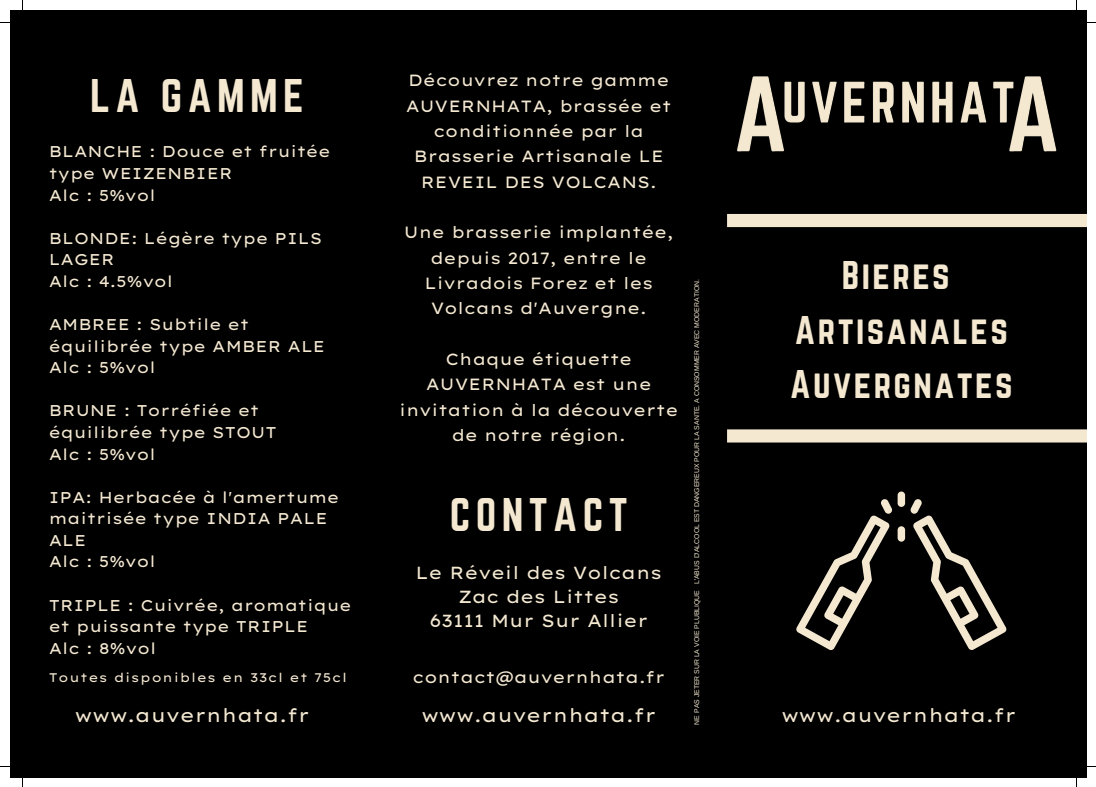
<style>
.page{position:relative;width:1096px;height:787px;background:#fff}
.page>*{position:absolute;margin:0;border:0;box-sizing:border-box;transform-origin:0 0}
.t1{font:41.25px "Norwester";letter-spacing:.13em;color:#f4e8d1}
.t2{font:35px/54.4px "Norwester";letter-spacing:.07em;color:#f4e8d1;text-align:center}
.t3{font:18.75px "Lexend Giga";color:#f4e8d1}
.t4{font:17.5px/24.4px "Lexend Giga";color:#f4e8d1;text-align:center}
.t5{font:16.25px/25.4px "Lexend Giga";color:#f4e8d1;text-align:center}
.t6{font:15.62px/21.6px "Lexend Giga";color:#f4e8d1}
.t7{font:12.5px "Lexend Giga";letter-spacing:.065em;color:#f4e8d1}
.t8{font:6.88px "Arimo";color:#f4e8d1}
</style>
<div class="page">
<div style="left:10px;top:10px;width:1076px;height:768px;background:#000"></div>
<div style="left:897px;top:491px;width:8px;height:16px;background:#f4e8d1;border-radius:4px"></div>
<div style="left:897px;top:526px;width:8px;height:16px;background:#f4e8d1;border-radius:4px"></div>
<svg style="left:796px;top:499px;width:96px;height:151px"></svg>
<svg style="left:910px;top:499px;width:96px;height:151px"></svg>
<div style="left:727px;top:214px;width:359px;height:13px;background:#f4e8d1"></div>
<div style="left:727px;top:429px;width:359px;height:13px;background:#f4e8d1"></div>
<img style="left:727px;top:76px;width:348px;height:152px">
<h1 class="t1" style="left:90px;top:71px;width:215px">LA GAMME</h1>
<p class="t6" style="left:49px;top:141px;width:283px">BLANCHE : Douce et fruitée type WEIZENBIER<br>Alc : 5%vol</p>
<p class="t6" style="left:49px;top:227px;width:275px">BLONDE: Légère type PILS<br>LAGER<br>Alc : 4.5%vol</p>
<p class="t6" style="left:49px;top:313px;width:278px">AMBREE : Subtile et équilibrée type AMBER ALE<br>Alc : 5%vol</p>
<p class="t6" style="left:49px;top:400px;width:229px">BRUNE : Torréfiée et équilibrée type STOUT<br>Alc : 5%vol</p>
<p class="t6" style="left:49px;top:486px;width:292px">IPA: Herbacée à l'amertume maitrisée type INDIA PALE<br>ALE<br>Alc : 5%vol</p>
<p class="t6" style="left:49px;top:594px;width:304px">TRIPLE : Cuivrée, aromatique et puissante type TRIPLE<br>Alc : 8%vol</p>
<p class="t7" style="left:49px;top:669px;width:300px">Toutes disponibles en 33cl et 75cl</p>
<p class="t5" style="left:406px;top:68px;width:267px">Découvrez notre gamme<br>AUVERNHATA, brassée et conditionnée par la<br>Brasserie Artisanale LE<br>REVEIL DES VOLCANS.</p>
<p class="t5" style="left:404px;top:220px;width:271px">Une brasserie implantée, depuis 2017, entre le<br>Livradois Forez et les<br>Volcans d'Auvergne.</p>
<p class="t5" style="left:399px;top:346px;width:281px">Chaque étiquette<br>AUVERNHATA est une invitation à la découverte de notre région.</p>
<h1 class="t1" style="left:449px;top:490px;width:179px">CONTACT</h1>
<p class="t4" style="left:415px;top:560px;width:248px">Le Réveil des Volcans<br>Zac des Littes<br>63111 Mur Sur Allier</p>
<p class="t5" style="left:412px;top:664px;width:254px">contact@auvernhata.fr</p>
<p class="t3" style="left:75px;top:703px;width:236px">www.auvernhata.fr</p>
<p class="t3" style="left:421px;top:703px;width:236px">www.auvernhata.fr</p>
<p class="t8" style="left:693px;top:724px;width:447px;rotate:-90deg">NE PAS JETER SUR LA VOIE PLUBLIQUE L'ABUS D'ALCOOL EST DANGEREUX POUR LA SANTE. A CONSOMMER AVEC MODERATION.</p>
<h2 class="t2" style="left:790px;top:248px;width:224px">Bieres<br>Artisanales<br>Auvergnates</h2>
<p class="t3" style="left:781px;top:703px;width:236px">www.auvernhata.fr</p>
</div>
